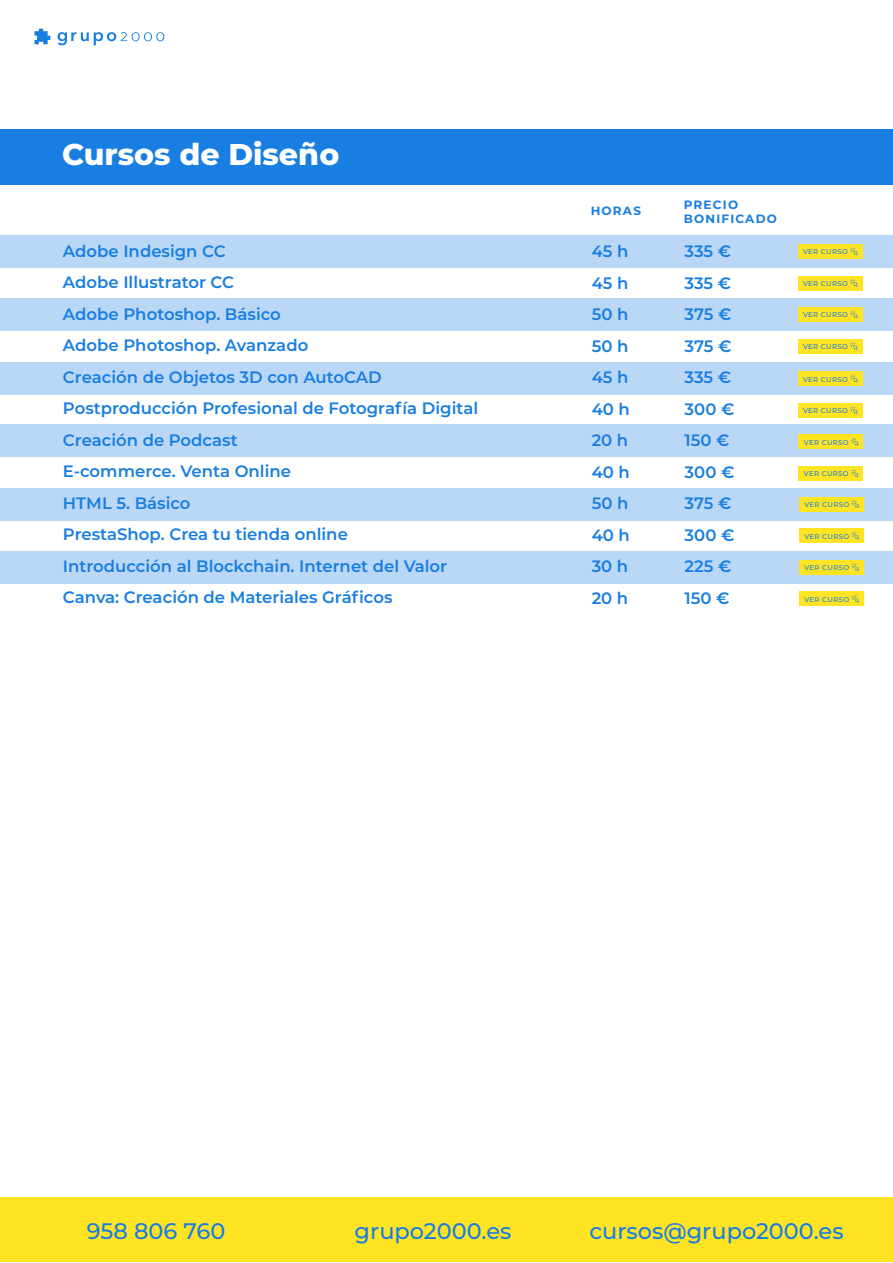
<style>
.page{position:relative;width:893px;height:1263px;background:#fff}
.page>*{position:absolute;margin:0;border:0;box-sizing:border-box;transform-origin:0 0}
.t1{font:800 30px "Montserrat";color:#fff}
.t2{font:500 22.5px "Montserrat";color:#187de2}
.t3{font:600 16.5px/31.5px "Montserrat";color:#187ee2}
.t4{font:700 12px "Montserrat";letter-spacing:.1em;color:#187ee2}
.t5{font:500 6.9px "Montserrat";letter-spacing:.05em;color:#187ee2}
</style>
<div class="page">
<div style="left:0;top:424px;width:893px;height:33px;background:#bad8f6"></div>
<div style="left:0;top:235px;width:893px;height:33px;background:#bad8f6"></div>
<div style="left:0;top:298px;width:893px;height:33px;background:#bad8f6"></div>
<div style="left:0;top:362px;width:893px;height:33px;background:#bad8f6"></div>
<div style="left:0;top:488px;width:893px;height:33px;background:#bad8f6"></div>
<div style="left:0;top:551px;width:893px;height:32px;background:#bad8f6"></div>
<div style="left:0;top:129px;width:892px;height:55px;background:#187ee2"></div>
<div style="left:798px;top:244px;width:64px;height:15px;background:#ffe424"></div>
<svg style="left:850px;top:247px;width:8px;height:8px"></svg>
<div style="left:798px;top:276px;width:64px;height:14px;background:#ffe424"></div>
<svg style="left:850px;top:279px;width:8px;height:8px"></svg>
<div style="left:798px;top:307px;width:64px;height:15px;background:#ffe424"></div>
<svg style="left:850px;top:310px;width:8px;height:8px"></svg>
<div style="left:798px;top:339px;width:64px;height:14px;background:#ffe424"></div>
<svg style="left:850px;top:342px;width:8px;height:8px"></svg>
<div style="left:798px;top:372px;width:64px;height:14px;background:#ffe424"></div>
<svg style="left:850px;top:375px;width:8px;height:8px"></svg>
<div style="left:798px;top:403px;width:64px;height:14px;background:#ffe424"></div>
<svg style="left:850px;top:406px;width:8px;height:8px"></svg>
<div style="left:798px;top:435px;width:65px;height:14px;background:#ffe424"></div>
<svg style="left:851px;top:438px;width:8px;height:8px"></svg>
<div style="left:798px;top:466px;width:65px;height:15px;background:#ffe424"></div>
<svg style="left:851px;top:469px;width:8px;height:8px"></svg>
<div style="left:799px;top:497px;width:65px;height:14px;background:#ffe424"></div>
<svg style="left:851px;top:500px;width:8px;height:8px"></svg>
<div style="left:799px;top:529px;width:65px;height:14px;background:#ffe424"></div>
<svg style="left:851px;top:532px;width:8px;height:8px"></svg>
<div style="left:799px;top:560px;width:65px;height:14px;background:#ffe424"></div>
<svg style="left:851px;top:563px;width:8px;height:8px"></svg>
<div style="left:799px;top:592px;width:65px;height:14px;background:#ffe424"></div>
<svg style="left:851px;top:595px;width:8px;height:8px"></svg>
<svg style="left:58px;top:32px;width:106px;height:13px"></svg>
<svg style="left:35px;top:29px;width:15px;height:15px"></svg>
<div style="left:0;top:1197px;width:892px;height:65px;background:#ffe424"></div>
<h1 class="t1" style="left:62px;top:133px;width:279px">Cursos de Diseño</h1>
<p class="t3" style="left:63px;top:234px;width:417px">Adobe Indesign CC<br>Adobe Illustrator CC<br>Adobe Photoshop. Básico<br>Adobe Photoshop. Avanzado<br>Creación de Objetos 3D con AutoCAD<br>Postproducción Profesional de Fotografía Digital<br>Creación de Podcast<br>E-commerce. Venta Online<br>HTML 5. Básico<br>PrestaShop. Crea tu tienda online<br>Introducción al Blockchain. Internet del Valor<br>Canva: Creación de Materiales Gráficos</p>
<p class="t4" style="left:591px;top:202px;width:52px">HORAS</p>
<p class="t4" style="left:684px;top:196px;width:56px">PRECIO</p>
<p class="t4" style="left:684px;top:210px;width:95px">BONIFICADO</p>
<p class="t3" style="left:592px;top:235px;width:40px;text-align:justify">45 h 45 h 50 h 50 h 45 h 40 h 20 h 40 h 50 h 40 h 30 h 20 h</p>
<p class="t3" style="left:685px;top:235px;width:51px">335 €<br>335 €<br>375 €<br>375 €<br>335 €<br>300 €<br>150 €<br>300 €<br>375 €<br>300 €<br>225 €<br>150 €</p>
<p class="t5" style="left:803px;top:247px;width:46px">VER CURSO</p>
<p class="t5" style="left:803px;top:279px;width:46px">VER CURSO</p>
<p class="t5" style="left:803px;top:310px;width:46px">VER CURSO</p>
<p class="t5" style="left:803px;top:342px;width:46px">VER CURSO</p>
<p class="t5" style="left:803px;top:374px;width:46px">VER CURSO</p>
<p class="t5" style="left:803px;top:406px;width:46px">VER CURSO</p>
<p class="t5" style="left:804px;top:437px;width:46px">VER CURSO</p>
<p class="t5" style="left:804px;top:469px;width:46px">VER CURSO</p>
<p class="t5" style="left:804px;top:500px;width:46px">VER CURSO</p>
<p class="t5" style="left:804px;top:531px;width:46px">VER CURSO</p>
<p class="t5" style="left:804px;top:563px;width:46px">VER CURSO</p>
<p class="t5" style="left:804px;top:594px;width:46px">VER CURSO</p>
<h2 class="t2" style="left:87px;top:1215px;width:140px">958 806 760</h2>
<h2 class="t2" style="left:355px;top:1215px;width:158px">grupo2000.es</h2>
<h2 class="t2" style="left:589px;top:1215px;width:256px">cursos@grupo2000.es</h2>
</div>
